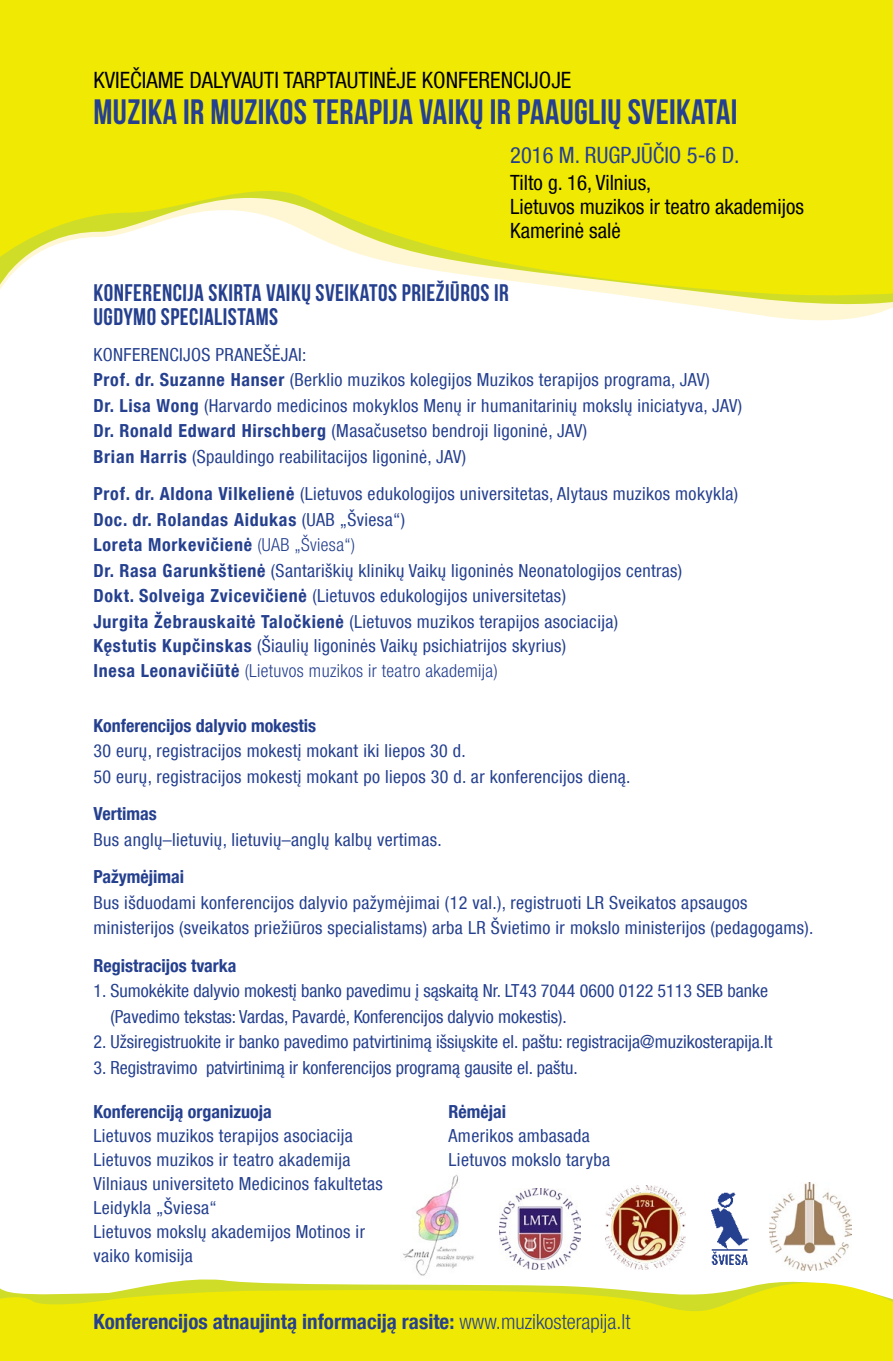
<style>
.page{position:relative;width:893px;height:1361px;background:#fff}
.page>*{position:absolute;margin:0;border:0;box-sizing:border-box;transform-origin:0 0}
.t1{font:35.25px "Bebas Neue";letter-spacing:.01em;color:#25408f}
.t2{font:24px/24px "Bebas Neue";letter-spacing:.02em;color:#25408f}
.t3{font:condensed 22.5px "Helvetica Neue LT Com";color:#000}
.t4{font:condensed 22.5px "Helvetica Neue LT Com";color:#25408f}
.t5{font:condensed 21px/24px "Helvetica Neue LT Com";color:#000}
.t6{font:700 condensed 21px "Helvetica Neue LT Com";color:#25408f}
.t7{font:condensed 18px/25.3px "Helvetica Neue LT Com";letter-spacing:.02em;color:#25408f}
.t8{font:condensed 18px/25.5px "Helvetica Neue LT Com";color:#25408f}
.t9{font:700 condensed 18px "Helvetica Neue LT Com";color:#25408f}
.s1{font-weight:700}
.s2{font-weight:300}
</style>
<div class="page">
<svg style="left:721px;top:309px;width:167px;height:12px;fill:#fff7d3"></svg>
<svg style="left:643px;top:298px;width:250px;height:11px;background:#f4f2b3"></svg>
<svg style="left:0;top:1279px;width:893px;height:82px;background:#eeea1f"></svg>
<svg style="left:0;top:0;width:893px;height:298px;background:#f1eb26"></svg>
<img style="left:403px;top:1175px;width:71px;height:101px">
<img style="left:711px;top:1192px;width:37px;height:73px">
<img style="left:500px;top:1188px;width:81px;height:81px">
<img style="left:605px;top:1185px;width:81px;height:84px">
<img style="left:770px;top:1183px;width:81px;height:88px">
<p class="t3" style="left:94px;top:67px;width:479px">Kviečiame dalyvauti tarptautinėje konferencijoje</p>
<h1 class="t1" style="left:94px;top:93px;width:645px">MUZIKA IR MUZIKOS TERAPIJA VAIKŲ IR PAAUGLIŲ SVEIKATAI</h1>
<p class="t4" style="left:510px;top:142px;width:231px">2016 m. rugpjūčio 5-6 d.</p>
<p class="t5" style="left:510px;top:171px;width:295px">Tilto g. 16, Vilnius,<br>Lietuvos muzikos ir teatro akademijos<br>Kamerinė salė</p>
<h2 class="t2" style="left:94px;top:280px;width:417px">KONFERENCIJA SKIRTA VAIKŲ SVEIKATOS PRIEŽIŪROS IR<br>UGDYMO SPECIALISTAMS</h2>
<p class="t7" style="left:94px;top:341px;width:650px">Konferencijos pranešėjai:<br><span class="s1">Prof. dr. Suzanne Hanser</span> (Berklio muzikos kolegijos Muzikos terapijos programa, JAV)<br><span class="s1">Dr. Lisa Wong</span> (Harvardo medicinos mokyklos Menų ir humanitarinių mokslų iniciatyva, JAV)<br><span class="s1">Dr. Ronald Edward Hirschberg</span> (Masačusetso bendroji ligoninė, JAV)<br><span class="s1">Brian Harris</span> (Spauldingo reabilitacijos ligoninė, JAV)</p>
<p class="t7" style="left:94px;top:481px;width:646px"><span class="s1">Prof. dr. Aldona Vilkelienė</span> (Lietuvos edukologijos universitetas, Alytaus muzikos mokykla)<br><span class="s1">Doc. dr. Rolandas Aidukas</span> (UAB „Šviesa“)<br><span class="s1">Loreta Morkevičienė</span> <span class="s2">(UAB „Šviesa“)<br></span><span class="s1">Dr. Rasa Garunkštienė</span> (Santariškių klinikų Vaikų ligoninės Neonatologijos centras)<br><span class="s1">Dokt. Solveiga Zvicevičienė</span> (Lietuvos edukologijos universitetas)<br><span class="s1">Jurgita Žebrauskaitė Taločkienė</span> (Lietuvos muzikos terapijos asociacija)<br><span class="s1">Kęstutis Kupčinskas</span> (Šiaulių ligoninės Vaikų psichiatrijos skyrius)<br><span class="s1">Inesa Leonavičiūtė</span> <span class="s2">(Lietuvos muzikos ir teatro akademija)</span></p>
<p class="t9" style="left:94px;top:714px;width:224px">Konferencijos dalyvio mokestis</p>
<p class="t7" style="left:94px;top:738px;width:538px">30 eurų, registracijos mokestį mokant iki liepos 30 d.<br>50 eurų, registracijos mokestį mokant po liepos 30 d. ar konferencijos dieną.</p>
<p class="t9" style="left:94px;top:803px;width:65px">Vertimas</p>
<p class="t7" style="left:94px;top:826px;width:350px">Bus anglų–lietuvių, lietuvių–anglų kalbų vertimas.</p>
<p class="t9" style="left:94px;top:866px;width:92px">Pažymėjimai</p>
<p class="t7" style="left:94px;top:889px;width:721px">Bus išduodami konferencijos dalyvio pažymėjimai (12 val.), registruoti LR Sveikatos apsaugos ministerijos (sveikatos priežiūros specialistams) arba LR Švietimo ir mokslo ministerijos (pedagogams).</p>
<p class="t9" style="left:94px;top:954px;width:144px">Registracijos tvarka</p>
<p class="t8" style="left:111px;top:978px;width:659px;text-indent:-17px">1. Sumokėkite dalyvio mokestį banko pavedimu į sąskaitą Nr. LT43 7044 0600 0122 5113 SEB banke (Pavedimo tekstas: Vardas, Pavardė, Konferencijos dalyvio mokestis).</p>
<p class="t8" style="left:94px;top:1029px;width:680px">2. Užsiregistruokite ir banko pavedimo patvirtinimą išsiųskite el. paštu: registracija@muzikosterapija.lt</p>
<p class="t8" style="left:94px;top:1054px;width:486px">3. Registravimo patvirtinimą ir konferencijos programą gausite el. paštu.</p>
<p class="t9" style="left:94px;top:1100px;width:180px">Konferenciją organizuoja</p>
<p class="t7" style="left:94px;top:1123px;width:291px;line-height:24px">Lietuvos muzikos terapijos asociacija<br>Lietuvos muzikos ir teatro akademija<br>Vilniaus universiteto Medicinos fakultetas<br>Leidykla „Šviesa“<br>Lietuvos mokslų akademijos Motinos ir vaiko komisija</p>
<p class="t9" style="left:449px;top:1100px;width:59px">Rėmėjai</p>
<p class="t7" style="left:449px;top:1123px;width:163px;line-height:24px">Amerikos ambasada<br>Lietuvos mokslo taryba</p>
<p class="t6" style="left:94px;top:1309px;width:538px">Konferencijos atnaujintą informaciją rasite: <span class="s2">www.muzikosterapija.lt</span></p>
</div>
